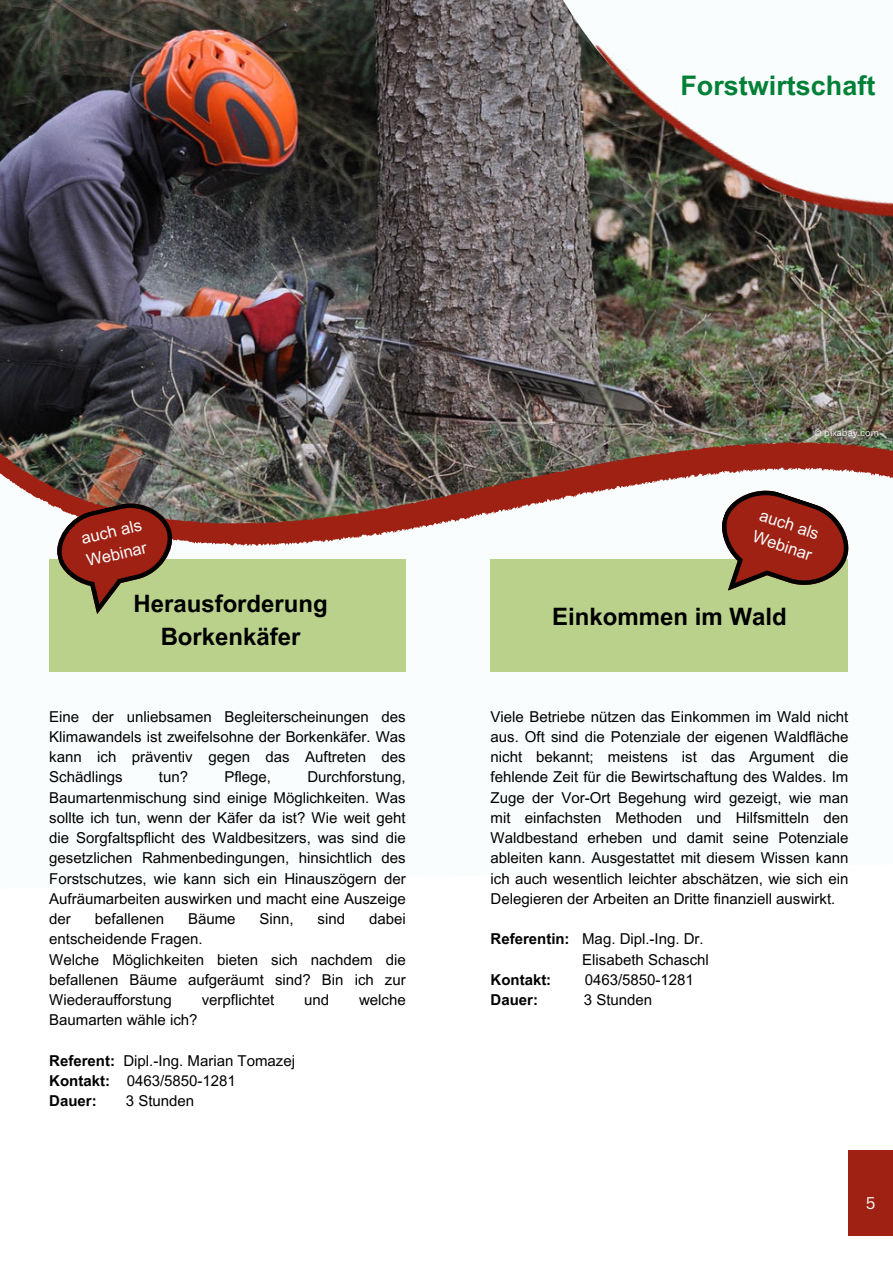
<style>
.page{position:relative;width:893px;height:1264px;background:#fff}
.page>*{position:absolute;margin:0;border:0;box-sizing:border-box;transform-origin:0 0}
.t1{font:700 27px "Arial MT Pro";color:#008037}
.t2{font:700 24px/32.5px "Arial MT Pro";color:#000;text-align:center}
.t3{font:16.5px/22.5px "Arial MT Pro";color:#fafdfd}
.t4{font:16.5px "Canva Sans";color:#fafdfd}
.t5{font:15px/20.2px "Arial MT Pro";color:#000;text-align:justify}
.t6{font:700 15px "Arial MT Pro";color:#000}
.t7{font:9px "Canva Sans";color:#fafdfd}
.s1{font-weight:700}
</style>
<div class="page">
<img style="left:0;top:0;width:504px;height:216px">
<svg style="left:504px;top:0;width:90px;height:216px;background:#7d787a"></svg>
<img style="left:0;top:216px;width:892px;height:456px">
<div style="left:49px;top:559px;width:357px;height:112px;background:#bad18c"></div>
<svg style="left:54px;top:499px;width:122px;height:87px"></svg>
<div style="left:490px;top:559px;width:358px;height:112px;background:#bad18c"></div>
<div style="left:848px;top:1149px;width:44px;height:86px;background:#9e2113"></div>
<svg style="left:719px;top:485px;width:134px;height:105px"></svg>
<img style="left:569px;top:45px;width:323px;height:202px">
<h1 class="t1" style="left:680px;top:69px;width:196px">Forstwirtschaft</h1>
<p class="t3" style="left:79px;top:528px;width:63px;rotate:-13deg">auch als<br>Webinar</p>
<h2 class="t2" style="left:133px;top:588px;width:196px">Herausforderung<br>Borkenkäfer</h2>
<p class="t5" style="left:49px;top:707px;width:358px">Eine der unliebsamen Begleiterscheinungen des Klimawandels ist zweifelsohne der Borkenkäfer. Was kann ich präventiv gegen das Auftreten des Schädlings</p>
<p class="t5" style="left:49px;top:767px;width:358px;text-indent:258px">Durchforstung, Baumartenmischung sind einige Möglichkeiten. Was sollte ich tun, wenn der Käfer da ist? Wie weit geht die Sorgfaltspflicht des Waldbesitzers, was sind die gesetzlichen Rahmenbedingungen, hinsichtlich des Forstschutzes, wie kann sich ein Hinauszögern der Aufräumarbeiten auswirken und macht eine Auszeige der</p>
<p class="t5" style="left:159px;top:767px;width:31px">tun?</p>
<p class="t5" style="left:224px;top:767px;width:48px">Pflege,</p>
<p class="t5" style="left:95px;top:909px;width:71px">befallenen</p>
<p class="t5" style="left:188px;top:909px;width:49px">Bäume</p>
<p class="t5" style="left:259px;top:909px;width:36px">Sinn,</p>
<p class="t5" style="left:317px;top:909px;width:29px">sind</p>
<p class="t5" style="left:369px;top:909px;width:38px">dabei</p>
<p class="t5" style="left:49px;top:929px;width:358px;text-align:left">entscheidende Fragen.<br>Welche Möglichkeiten bieten sich nachdem die befallenen Bäume aufgeräumt sind? Bin ich zur Wiederaufforstung</p>
<p class="t5" style="left:202px;top:990px;width:74px">verpflichtet</p>
<p class="t5" style="left:304px;top:990px;width:26px">und</p>
<p class="t5" style="left:359px;top:990px;width:48px">welche</p>
<p class="t5" style="left:49px;top:1010px;width:150px">Baumarten wähle ich?</p>
<p class="t5" style="left:49px;top:1051px;width:247px;text-align:left"><span class="s1">Referent:</span> Dipl.-Ing. Marian Tomazej<br><span class="s1">Kontakt:</span> 0463/5850-1281<br><span class="s1">Dauer:</span></p>
<p class="t5" style="left:126px;top:1091px;width:70px">3 Stunden</p>
<p class="t7" style="left:814px;top:427px;width:66px">© pixabay.com</p>
<p class="t3" style="left:763px;top:504px;width:63px;rotate:18deg">auch als<br>Webinar</p>
<h2 class="t2" style="left:552px;top:601px;width:236px">Einkommen im Wald</h2>
<p class="t5" style="left:490px;top:707px;width:359px">Viele Betriebe nützen das Einkommen im Wald nicht aus. Oft sind die Potenziale der eigenen Waldfläche nicht bekannt; meistens ist das Argument die fehlende Zeit für die Bewirtschaftung des Waldes. Im Zuge der Vor-Ort Begehung wird gezeigt, wie man mit einfachsten Methoden und Hilfsmitteln den Waldbestand erheben und damit seine Potenziale ableiten kann. Ausgestattet mit diesem Wissen kann ich auch wesentlich leichter abschätzen, wie sich ein Delegieren der Arbeiten an Dritte finanziell auswirkt.</p>
<p class="t5" style="left:582px;top:929px;width:128px;text-indent:-92px"><span class="s1">Referentin:</span> Mag. Dipl.-Ing. Dr.<br>Elisabeth Schaschl</p>
<p class="t6" style="left:490px;top:970px;width:62px">Kontakt:</p>
<p class="t5" style="left:584px;top:970px;width:111px">0463/5850-1281</p>
<p class="t6" style="left:490px;top:990px;width:49px">Dauer:</p>
<p class="t5" style="left:584px;top:990px;width:70px">3 Stunden</p>
<p class="t4" style="left:865px;top:1193px;width:11px">5</p>
</div>
